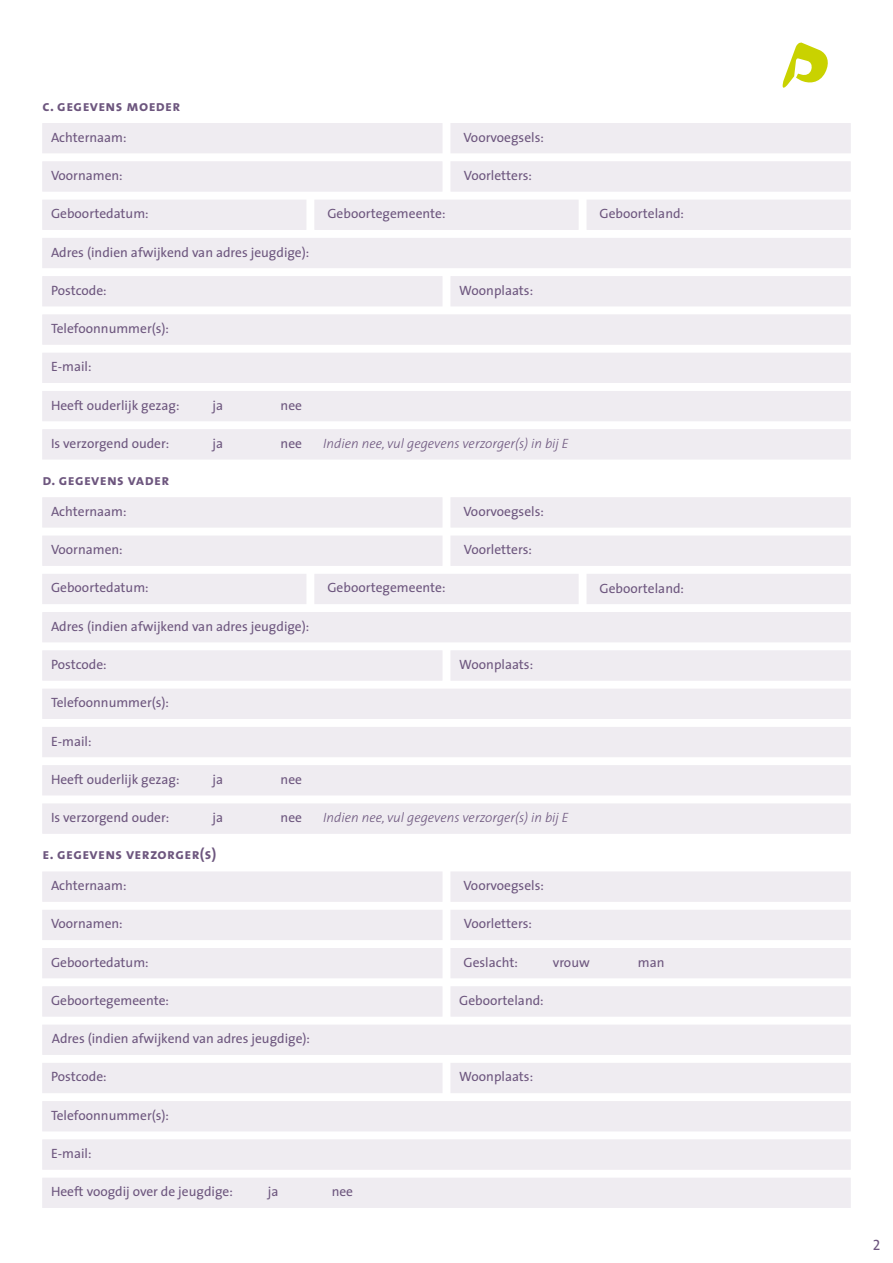
<style>
.page{position:relative;width:893px;height:1263px;background:#fff}
.page>*{position:absolute;margin:0;border:0;box-sizing:border-box;transform-origin:0 0}
.t1{font:15px "The Sans Bold Caps";letter-spacing:.025em;color:#6d567e}
.t2{font:15px "The Sans Caps";color:#6d567e}
.t3{font:13.5px "The Sans";color:#6d567e}
.t4{font:italic 300 13.5px "The Sans";color:#6d567e}
</style>
<div class="page">
<svg style="left:782px;top:43px;width:46px;height:45px"></svg>
<div style="left:43px;top:276px;width:399px;height:30px;background:#efecf1"></div>
<div style="left:43px;top:651px;width:399px;height:29px;background:#efecf1"></div>
<div style="left:43px;top:200px;width:263px;height:30px;background:#efecf1"></div>
<div style="left:43px;top:574px;width:263px;height:30px;background:#efecf1"></div>
<div style="left:43px;top:238px;width:807px;height:30px;background:#efecf1"></div>
<div style="left:43px;top:612px;width:807px;height:30px;background:#efecf1"></div>
<div style="left:43px;top:123px;width:399px;height:30px;background:#efecf1"></div>
<div style="left:43px;top:497px;width:399px;height:30px;background:#efecf1"></div>
<div style="left:43px;top:872px;width:399px;height:29px;background:#efecf1"></div>
<div style="left:43px;top:162px;width:399px;height:29px;background:#efecf1"></div>
<div style="left:43px;top:536px;width:399px;height:30px;background:#efecf1"></div>
<div style="left:43px;top:910px;width:399px;height:30px;background:#efecf1"></div>
<div style="left:43px;top:315px;width:807px;height:29px;background:#efecf1"></div>
<div style="left:43px;top:689px;width:807px;height:30px;background:#efecf1"></div>
<div style="left:43px;top:353px;width:807px;height:30px;background:#efecf1"></div>
<div style="left:43px;top:727px;width:807px;height:30px;background:#efecf1"></div>
<div style="left:315px;top:200px;width:263px;height:30px;background:#efecf1"></div>
<div style="left:315px;top:574px;width:263px;height:30px;background:#efecf1"></div>
<div style="left:587px;top:200px;width:263px;height:30px;background:#efecf1"></div>
<div style="left:587px;top:574px;width:263px;height:30px;background:#efecf1"></div>
<div style="left:451px;top:123px;width:399px;height:30px;background:#efecf1"></div>
<div style="left:451px;top:497px;width:399px;height:30px;background:#efecf1"></div>
<div style="left:451px;top:872px;width:399px;height:29px;background:#efecf1"></div>
<div style="left:451px;top:162px;width:399px;height:29px;background:#efecf1"></div>
<div style="left:451px;top:536px;width:399px;height:30px;background:#efecf1"></div>
<div style="left:451px;top:910px;width:399px;height:30px;background:#efecf1"></div>
<div style="left:43px;top:1101px;width:807px;height:30px;background:#efecf1"></div>
<div style="left:43px;top:1025px;width:807px;height:29px;background:#efecf1"></div>
<div style="left:451px;top:276px;width:399px;height:30px;background:#efecf1"></div>
<div style="left:451px;top:651px;width:399px;height:29px;background:#efecf1"></div>
<div style="left:43px;top:391px;width:807px;height:30px;background:#efecf1"></div>
<div style="left:43px;top:765px;width:807px;height:30px;background:#efecf1"></div>
<div style="left:43px;top:429px;width:807px;height:30px;background:#efecf1"></div>
<div style="left:43px;top:804px;width:807px;height:29px;background:#efecf1"></div>
<div style="left:43px;top:948px;width:399px;height:30px;background:#efecf1"></div>
<div style="left:43px;top:986px;width:399px;height:30px;background:#efecf1"></div>
<div style="left:451px;top:986px;width:399px;height:30px;background:#efecf1"></div>
<div style="left:451px;top:948px;width:399px;height:30px;background:#efecf1"></div>
<div style="left:43px;top:1063px;width:399px;height:30px;background:#efecf1"></div>
<div style="left:451px;top:1063px;width:399px;height:30px;background:#efecf1"></div>
<div style="left:43px;top:1140px;width:807px;height:29px;background:#efecf1"></div>
<div style="left:43px;top:1178px;width:807px;height:30px;background:#efecf1"></div>
<p class="t1" style="left:43px;top:93px;width:139px">c. gegevens moeder</p>
<p class="t3" style="left:51px;top:126px;width:77px">Achternaam:</p>
<p class="t3" style="left:51px;top:164px;width:73px">Voornamen:</p>
<p class="t3" style="left:51px;top:202px;width:99px">Geboortedatum:</p>
<p class="t3" style="left:51px;top:241px;width:260px">Adres (indien afwijkend van adres jeugdige):</p>
<p class="t3" style="left:51px;top:279px;width:57px">Postcode:</p>
<p class="t3" style="left:51px;top:317px;width:119px">Telefoonnummer(s):</p>
<p class="t3" style="left:51px;top:356px;width:42px">E-mail:</p>
<p class="t3" style="left:51px;top:394px;width:130px">Heeft ouderlijk gezag:</p>
<p class="t3" style="left:213px;top:394px;width:12px">ja</p>
<p class="t3" style="left:281px;top:394px;width:23px">nee</p>
<p class="t3" style="left:51px;top:432px;width:120px">Is verzorgend ouder:</p>
<p class="t3" style="left:213px;top:432px;width:12px">ja</p>
<p class="t3" style="left:281px;top:432px;width:23px">nee</p>
<p class="t1" style="left:43px;top:467px;width:128px">d. gegevens vader</p>
<p class="t3" style="left:51px;top:500px;width:77px">Achternaam:</p>
<p class="t3" style="left:51px;top:538px;width:73px">Voornamen:</p>
<p class="t3" style="left:51px;top:577px;width:99px">Geboortedatum:</p>
<p class="t3" style="left:51px;top:615px;width:260px">Adres (indien afwijkend van adres jeugdige):</p>
<p class="t3" style="left:51px;top:653px;width:57px">Postcode:</p>
<p class="t3" style="left:51px;top:691px;width:119px">Telefoonnummer(s):</p>
<p class="t3" style="left:51px;top:730px;width:42px">E-mail:</p>
<p class="t3" style="left:51px;top:768px;width:130px">Heeft ouderlijk gezag:</p>
<p class="t3" style="left:213px;top:768px;width:12px">ja</p>
<p class="t3" style="left:281px;top:768px;width:23px">nee</p>
<p class="t3" style="left:51px;top:806px;width:120px">Is verzorgend ouder:</p>
<p class="t3" style="left:213px;top:806px;width:12px">ja</p>
<p class="t3" style="left:281px;top:806px;width:23px">nee</p>
<p class="t1" style="left:43px;top:841px;width:176px">e. gegevens verzorger(s)</p>
<p class="t3" style="left:51px;top:874px;width:77px">Achternaam:</p>
<p class="t3" style="left:51px;top:913px;width:73px">Voornamen:</p>
<p class="t3" style="left:463px;top:126px;width:82px">Voorvoegsels:</p>
<p class="t3" style="left:327px;top:202px;width:120px">Geboortegemeente:</p>
<p class="t3" style="left:464px;top:164px;width:70px">Voorletters:</p>
<p class="t3" style="left:459px;top:279px;width:75px">Woonplaats:</p>
<p class="t4" style="left:323px;top:432px;width:247px">Indien nee, vul gegevens verzorger(s) in bij E</p>
<p class="t3" style="left:463px;top:500px;width:82px">Voorvoegsels:</p>
<p class="t3" style="left:327px;top:577px;width:120px">Geboortegemeente:</p>
<p class="t3" style="left:464px;top:538px;width:70px">Voorletters:</p>
<p class="t3" style="left:459px;top:653px;width:75px">Woonplaats:</p>
<p class="t4" style="left:323px;top:806px;width:247px">Indien nee, vul gegevens verzorger(s) in bij E</p>
<p class="t3" style="left:463px;top:874px;width:82px">Voorvoegsels:</p>
<p class="t3" style="left:464px;top:912px;width:70px">Voorletters:</p>
<p class="t3" style="left:600px;top:202px;width:86px">Geboorteland:</p>
<p class="t3" style="left:600px;top:577px;width:86px">Geboorteland:</p>
<p class="t3" style="left:51px;top:951px;width:99px">Geboortedatum:</p>
<p class="t3" style="left:51px;top:989px;width:120px">Geboortegemeente:</p>
<p class="t3" style="left:459px;top:989px;width:86px">Geboorteland:</p>
<p class="t3" style="left:463px;top:951px;width:56px">Geslacht:</p>
<p class="t3" style="left:553px;top:951px;width:39px">vrouw</p>
<p class="t3" style="left:638px;top:951px;width:28px">man</p>
<p class="t3" style="left:52px;top:1027px;width:260px">Adres (indien afwijkend van adres jeugdige):</p>
<p class="t3" style="left:51px;top:1066px;width:57px">Postcode:</p>
<p class="t3" style="left:459px;top:1066px;width:75px">Woonplaats:</p>
<p class="t3" style="left:51px;top:1104px;width:119px">Telefoonnummer(s):</p>
<p class="t3" style="left:51px;top:1142px;width:42px">E-mail:</p>
<p class="t3" style="left:51px;top:1180px;width:183px">Heeft voogdij over de jeugdige:</p>
<p class="t3" style="left:268px;top:1180px;width:12px">ja</p>
<p class="t3" style="left:332px;top:1180px;width:23px">nee</p>
<p class="t2" style="left:873px;top:1233px;width:9px">2</p>
</div>
